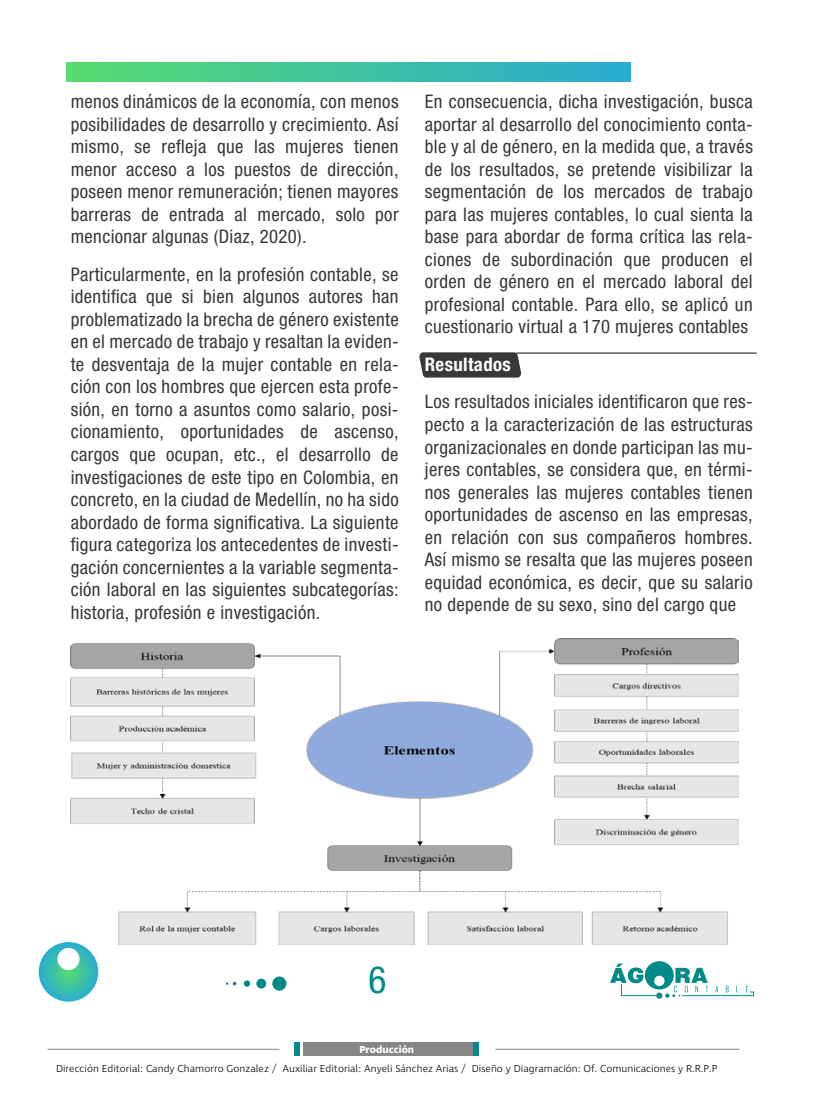
<style>
.page{position:relative;width:815px;height:1119px;background:#fff}
.page>*{position:absolute;margin:0;border:0;box-sizing:border-box;transform-origin:0 0}
.t1{font:condensed 37.5px "Helvetica Neue LT Std";color:#008a8a}
.t2{font:condensed 18.75px/22.5px "Helvetica Neue LT Std";letter-spacing:.02em;color:#383838;text-align:justify}
.t3{font:700 condensed 18.75px "Helvetica Neue LT Std";letter-spacing:.02em;color:#fff}
.t4{font:300 10.38px "Ingra";letter-spacing:.005em;color:#000}
.t5{font:700 10.38px "Ingra";letter-spacing:.005em;color:#fff}
</style>
<div class="page">
<div style="left:473px;top:1042px;width:6px;height:14px;background:#008a8a"></div>
<div style="left:295px;top:1042px;width:5px;height:14px;background:#008a8a"></div>
<div style="left:303px;top:1042px;width:169px;height:14px;background:#868686"></div>
<hr style="left:495px;top:1049px;width:244px;height:1px;background:#878787">
<hr style="left:47px;top:1049px;width:232px;height:1px;background:#878787">
<svg style="left:419px;top:352px;width:103px;height:26px;background:#464646"></svg>
<hr style="left:516px;top:352px;width:241px;height:2px;background:#383838">
<div style="left:272px;top:976px;width:14px;height:14px;background:#008a8a;border-radius:50%"></div>
<div style="left:256px;top:979px;width:10px;height:9px;background:#008a8a;border-radius:50%"></div>
<div style="left:244px;top:980px;width:6px;height:7px;background:#008a8a;border-radius:50%"></div>
<svg style="left:38px;top:942px;width:198px;height:60px"></svg>
<svg style="left:630px;top:63px;width:1px;height:18px"></svg>
<div style="left:66px;top:62px;width:564px;height:20px;background:linear-gradient(to right,#57db6e,#28acd1)"></div>
<svg style="left:610px;top:962px;width:144px;height:36px"></svg>
<div style="left:654px;top:976px;width:11px;height:10px;background:#fff;border-radius:50%"></div>
<img style="left:71px;top:638px;width:667px;height:306px">
<p class="t2" style="left:71px;top:90px;width:329px">menos dinámicos de la economía, con menos posibilidades de desarrollo y crecimiento. Así mismo, se refleja que las mujeres tienen menor acceso a los puestos de dirección, poseen menor remuneración; tienen mayores barreras de entrada al mercado, solo por mencionar algunas (Diaz, 2020).</p>
<p class="t2" style="left:71px;top:263px;width:329px">Particularmente, en la profesión contable, se identifica que si bien algunos autores han problematizado la brecha de género existente en el mercado de trabajo y resaltan la eviden&shy;te desventaja de la mujer contable en rela&shy;ción con los hombres que ejercen esta profe&shy;sión, en torno a asuntos como salario, posi&shy;cionamiento, oportunidades de ascenso, cargos que ocupan, etc., el desarrollo de investigaciones de este tipo en Colombia, en concreto, en la ciudad de Medellín, no ha sido abordado de forma significativa. La siguiente figura categoriza los antecedentes de investi&shy;gación concernientes a la variable segmenta&shy;ción laboral en las siguientes subcategorías: historia, profesión e investigación.</p>
<p class="t2" style="left:425px;top:90px;width:330px">En consecuencia, dicha investigación, busca aportar al desarrollo del conocimiento conta&shy;ble y al de género, en la medida que, a través de los resultados, se pretende visibilizar la segmentación de los mercados de trabajo para las mujeres contables, lo cual sienta la base para abordar de forma crítica las rela&shy;ciones de subordinación que producen el orden de género en el mercado laboral del profesional contable. Para ello, se aplicó un cuestionario virtual a 170 mujeres contables</p>
<p class="t3" style="left:425px;top:353px;width:87px">Resultados</p>
<p class="t2" style="left:425px;top:390px;width:329px">Los resultados iniciales identificaron que res&shy;pecto a la caracterización de las estructuras organizacionales en donde participan las mu&shy;jeres contables, se considera que, en térmi&shy;nos generales las mujeres contables tienen oportunidades de ascenso en las empresas, en relación con sus compañeros hombres.<br>Así mismo se resalta que las mujeres poseen equidad económica, es decir, que su salario no depende de su sexo, sino del cargo que</p>
<h1 class="t1" style="left:368px;top:958px;width:19px">6</h1>
<p class="t5" style="left:359px;top:1043px;width:56px">Producción</p>
<p class="t4" style="left:56px;top:1062px;width:663px">Dirección Editorial: Candy Chamorro Gonzalez / Auxiliar Editorial: Anyeli Sánchez Arias / Diseño y Diagramación: Of. Comunicaciones y R.R.P.P</p>
</div>
